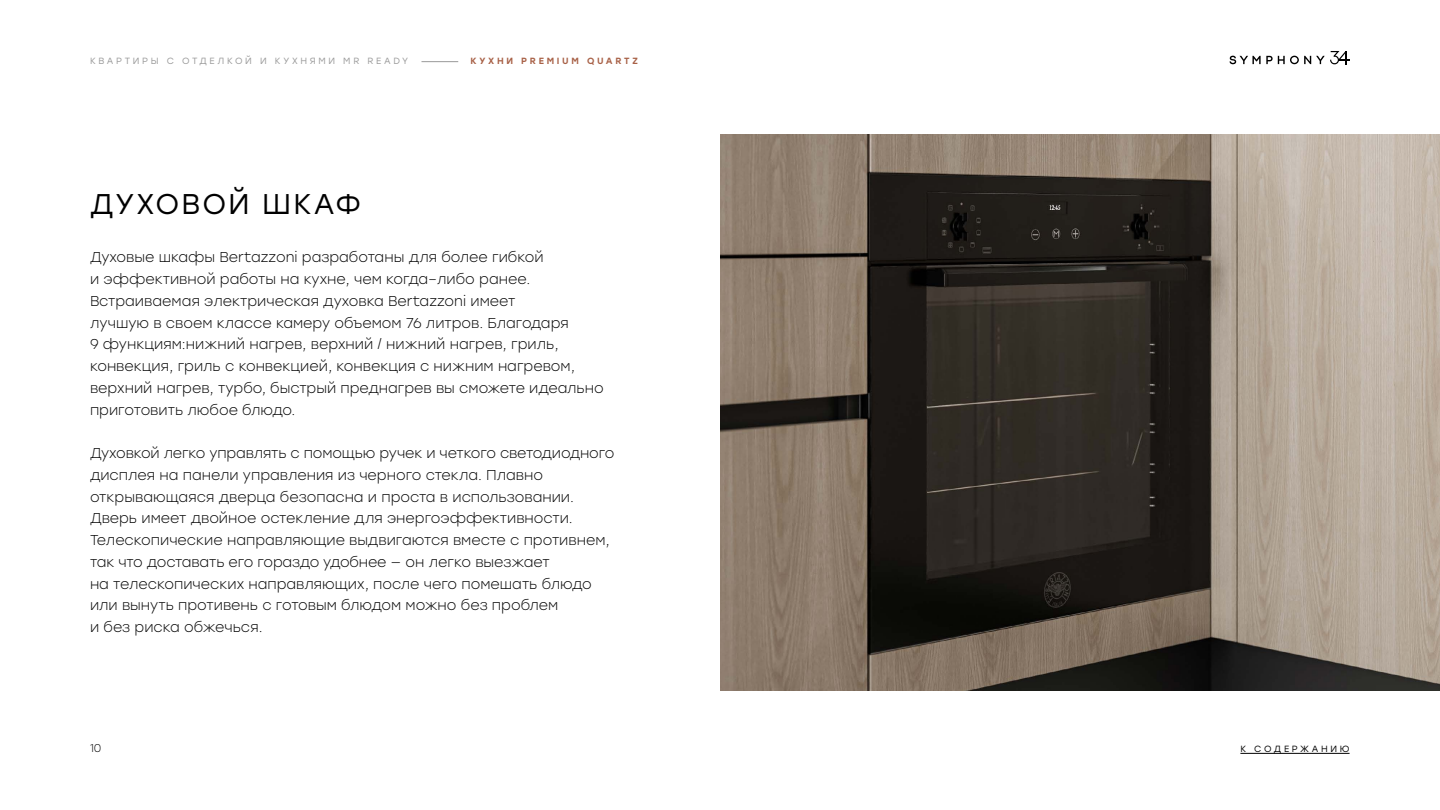
<style>
.page{position:relative;width:1440px;height:810px;background:#fff}
.page>*{position:absolute;margin:0;border:0;box-sizing:border-box;transform-origin:0 0}
.t1{font:28.5px "Stolzl";letter-spacing:.075em;color:#000}
.t2{font:300 14.25px/21.8px "Stolzl";color:#000}
.t3{font:300 11.25px "Stolzl";color:#000}
.t4{font:9px "Stolzl";letter-spacing:.3em;color:#999}
.t5{font:500 9px "Stolzl";letter-spacing:.3em;color:#a86147}
.t6{font:9px "Stolzl";letter-spacing:.3em;color:#000}
</style>
<div class="page">
<hr style="left:422px;top:61px;width:36px;height:1px;background:#999">
<img style="left:720px;top:135px;width:720px;height:555px">
<svg style="left:1230px;top:51px;width:120px;height:13px"></svg>
<hr style="left:1240px;top:753px;width:110px;height:1px;background:#000">
<p class="t4" style="left:90px;top:55px;width:320px">КВАРТИРЫ С ОТДЕЛКОЙ И КУХНЯМИ MR READY</p>
<p class="t5" style="left:470px;top:55px;width:169px">КУХНИ PREMIUM QUARTZ</p>
<h1 class="t1" style="left:90px;top:184px;width:273px">ДУХОВОЙ ШКАФ</h1>
<p class="t2" style="left:90px;top:246px;width:515px">Духовые шкафы Bertazzoni разработаны для более гибкой<br>и эффективной работы на кухне, чем когда–либо ранее.<br>Встраиваемая электрическая духовка Bertazzoni имеет<br>лучшую в своем классе камеру объемом 76 литров. Благодаря<br>9 функциям:нижний нагрев, верхний / нижний нагрев, гриль, конвекция, гриль с конвекцией, конвекция с нижним нагревом, верхний нагрев, турбо, быстрый преднагрев вы сможете идеально приготовить любое блюдо.</p>
<p class="t2" style="left:90px;top:442px;width:526px">Духовкой легко управлять с помощью ручек и четкого светодиодного дисплея на панели управления из черного стекла. Плавно открывающаяся дверца безопасна и проста в использовании.<br>Дверь имеет двойное остекление для энергоэффективности.<br>Телескопические направляющие выдвигаются вместе с противнем, так что доставать его гораздо удобнее — он легко выезжает<br>на телескопических направляющих, после чего помешать блюдо или вынуть противень с готовым блюдом можно без проблем<br>и без риска обжечься.</p>
<p class="t3" style="left:90px;top:740px;width:13px">10</p>
<p class="t6" style="left:1240px;top:743px;width:111px">К СОДЕРЖАНИЮ</p>
</div>
